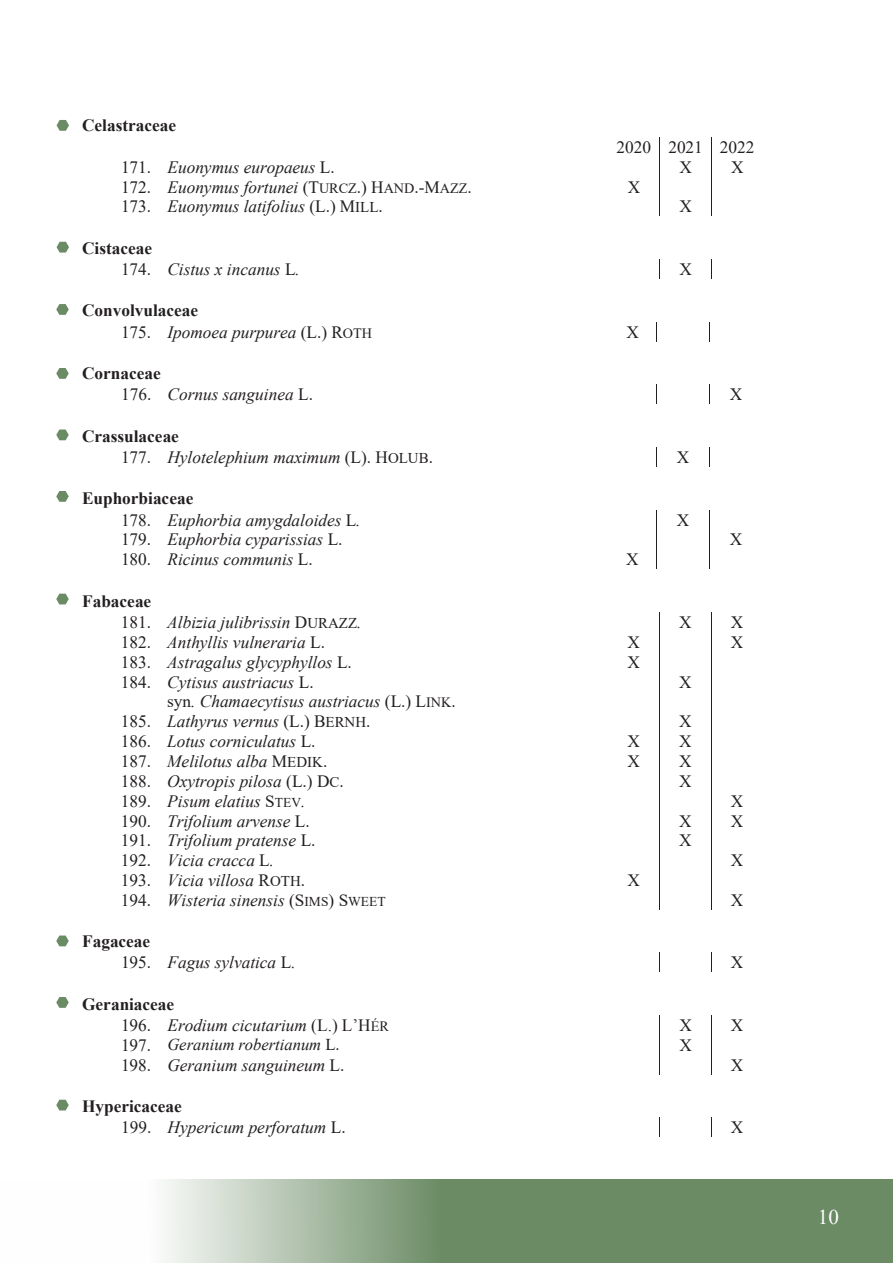
<style>
.page{position:relative;width:893px;height:1263px;background:#fff}
.page>*{position:absolute;margin:0;border:0;box-sizing:border-box;transform-origin:0 0}
.t1{font:21px "Times New Roman";color:#fff}
.t2{font:italic 17.25px/19.8px "Times New Roman";color:#231f20}
.t3{font:17.25px/19.8px "Times New Roman";color:#231f20}
.t4{font:700 17.25px "Times New Roman";color:#231f20}
.t5{font:italic 16.5px "Times New Roman";color:#231f20}
.s1{font-style:normal}
.s2{font-style:normal;font-size:14.25px}
.s3{font-style:normal;font-size:15px}
.s4{font-weight:700;font-style:normal}
.s5{font-style:normal;font-size:13.5px}
</style>
<div class="page">
<svg style="left:164px;top:1179px;width:729px;height:84px;background:#849f7f"></svg>
<svg style="left:57px;top:120px;width:12px;height:11px"></svg>
<svg style="left:56px;top:491px;width:13px;height:11px"></svg>
<svg style="left:56px;top:594px;width:13px;height:10px"></svg>
<svg style="left:56px;top:997px;width:13px;height:11px"></svg>
<svg style="left:56px;top:1100px;width:13px;height:10px"></svg>
<hr style="left:659px;top:137px;width:1px;height:40px;background:#231f20">
<hr style="left:711px;top:137px;width:1px;height:40px;background:#231f20">
<hr style="left:659px;top:177px;width:1px;height:39px;background:#231f20">
<hr style="left:711px;top:177px;width:1px;height:39px;background:#231f20">
<svg style="left:659px;top:259px;width:1px;height:20px"></svg>
<svg style="left:711px;top:259px;width:1px;height:20px"></svg>
<svg style="left:656px;top:322px;width:1px;height:19px"></svg>
<svg style="left:709px;top:322px;width:1px;height:19px"></svg>
<svg style="left:656px;top:384px;width:1px;height:20px"></svg>
<svg style="left:709px;top:384px;width:1px;height:20px"></svg>
<svg style="left:656px;top:447px;width:1px;height:20px"></svg>
<svg style="left:709px;top:447px;width:1px;height:20px"></svg>
<hr style="left:656px;top:510px;width:1px;height:39px;background:#231f20">
<hr style="left:709px;top:510px;width:1px;height:39px;background:#231f20">
<svg style="left:656px;top:549px;width:1px;height:20px"></svg>
<svg style="left:709px;top:549px;width:1px;height:20px"></svg>
<hr style="left:659px;top:612px;width:1px;height:40px;background:#231f20">
<hr style="left:711px;top:612px;width:1px;height:40px;background:#231f20">
<svg style="left:659px;top:652px;width:1px;height:19px"></svg>
<svg style="left:711px;top:652px;width:1px;height:19px"></svg>
<hr style="left:659px;top:671px;width:1px;height:40px;background:#231f20">
<hr style="left:711px;top:671px;width:1px;height:40px;background:#231f20">
<svg style="left:659px;top:711px;width:1px;height:20px"></svg>
<svg style="left:711px;top:711px;width:1px;height:20px"></svg>
<hr style="left:659px;top:731px;width:1px;height:40px;background:#231f20">
<hr style="left:711px;top:731px;width:1px;height:40px;background:#231f20">
<svg style="left:659px;top:771px;width:1px;height:39px"></svg>
<svg style="left:711px;top:771px;width:1px;height:39px"></svg>
<hr style="left:659px;top:810px;width:1px;height:40px;background:#231f20">
<hr style="left:711px;top:810px;width:1px;height:40px;background:#231f20">
<svg style="left:659px;top:850px;width:1px;height:60px"></svg>
<svg style="left:711px;top:850px;width:1px;height:60px"></svg>
<svg style="left:659px;top:952px;width:1px;height:20px"></svg>
<svg style="left:711px;top:952px;width:1px;height:20px"></svg>
<hr style="left:659px;top:1015px;width:1px;height:40px;background:#231f20">
<hr style="left:711px;top:1015px;width:1px;height:40px;background:#231f20">
<svg style="left:659px;top:1055px;width:1px;height:19px"></svg>
<svg style="left:711px;top:1055px;width:1px;height:19px"></svg>
<svg style="left:659px;top:1117px;width:1px;height:20px"></svg>
<svg style="left:711px;top:1117px;width:1px;height:20px"></svg>
<svg style="left:56px;top:935px;width:13px;height:11px"></svg>
<svg style="left:56px;top:429px;width:13px;height:11px"></svg>
<svg style="left:56px;top:368px;width:13px;height:11px"></svg>
<svg style="left:56px;top:304px;width:13px;height:11px"></svg>
<svg style="left:57px;top:242px;width:12px;height:11px"></svg>
<p class="t4" style="left:82px;top:113px;width:95px">Celastraceae</p>
<p class="t2" style="left:121px;top:157px;width:215px"><span class="s1">171.</span> Euonymus europaeus <span class="s1">L.</span></p>
<p class="t3" style="left:679px;top:136px;width:25px;text-indent:-63px">2020 2021<br>X</p>
<p class="t3" style="left:720px;top:136px;width:36px;text-align:center">2022<br>X</p>
<p class="t3" style="left:121px;top:176px;width:32px">172.<br>173.</p>
<p class="t2" style="left:167px;top:176px;width:306px">Euonymus fortunei <span class="s1">(T</span><span class="s2">URCZ</span><span class="s1">.) H</span><span class="s2">AND</span><span class="s1">.-M</span><span class="s2">AZZ</span><span class="s1">.<br></span>Euonymus latifolius <span class="s1">(L.) M</span><span class="s3">ILL</span><span class="s1">.</span></p>
<p class="t3" style="left:628px;top:176px;width:14px">X</p>
<p class="t2" style="left:121px;top:237px;width:180px;line-height:21.5px;text-indent:-39px"><span class="s4">Cistaceae<br></span><span class="s1">174.</span> Cistus x incanus <span class="s1">L</span>.</p>
<p class="t2" style="left:121px;top:299px;width:252px;line-height:21.5px;text-indent:-39px"><span class="s4">Convolvulaceae<br></span><span class="s1">175.</span> Ipomoea purpurea <span class="s1">(L.) R</span><span class="s2">OTH</span></p>
<p class="t2" style="left:121px;top:362px;width:193px;line-height:21.5px;text-indent:-39px"><span class="s4">Cornaceae<br></span><span class="s1">176.</span> Cornus sanguinea <span class="s1">L.</span></p>
<p class="t2" style="left:121px;top:425px;width:313px;line-height:21.5px;text-indent:-39px"><span class="s4">Crassulaceae<br></span><span class="s1">177.</span> Hylotelephium maximum <span class="s1">(L). H</span><span class="s3">OLUB</span><span class="s1">.</span></p>
<p class="t3" style="left:626px;top:321px;width:14px">X</p>
<p class="t3" style="left:679px;top:196px;width:14px">X</p>
<p class="t3" style="left:679px;top:259px;width:14px">X</p>
<p class="t3" style="left:677px;top:447px;width:14px">X</p>
<p class="t4" style="left:82px;top:486px;width:113px">Euphorbiaceae</p>
<p class="t3" style="left:121px;top:509px;width:32px">178.<br>179.</p>
<p class="t2" style="left:167px;top:510px;width:195px">Euphorbia amygdaloides <span class="s1">L</span>.<br>Euphorbia cyparissias <span class="s1">L.</span></p>
<p class="t3" style="left:677px;top:509px;width:14px">X</p>
<p class="t3" style="left:730px;top:384px;width:14px">X</p>
<p class="t3" style="left:730px;top:529px;width:14px">X</p>
<p class="t2" style="left:121px;top:549px;width:193px"><span class="s1">180.</span> Ricinus communis <span class="s1">L.</span></p>
<p class="t3" style="left:626px;top:549px;width:14px">X</p>
<p class="t4" style="left:82px;top:588px;width:71px">Fabaceae</p>
<p class="t3" style="left:121px;top:612px;width:32px">181.<br>182.</p>
<p class="t2" style="left:167px;top:612px;width:196px">Albizia julibrissin <span class="s1">D</span><span class="s3">URAZZ</span>.<br>Anthyllis vulneraria <span class="s1">L.</span></p>
<p class="t3" style="left:627px;top:632px;width:14px">X</p>
<p class="t3" style="left:679px;top:612px;width:14px">X</p>
<p class="t3" style="left:731px;top:612px;width:14px">X<br>X</p>
<p class="t2" style="left:121px;top:652px;width:232px"><span class="s1">183.</span> Astragalus glycyphyllos <span class="s1">L.</span></p>
<p class="t3" style="left:627px;top:651px;width:14px">X</p>
<p class="t2" style="left:167px;top:671px;width:290px;text-indent:-46px"><span class="s1">184.</span> Cytisus austriacus <span class="s1">L.<br>syn</span>. Chamaecytisus austriacus <span class="s1">(L.) L</span><span class="s2">INK</span><span class="s1">.</span></p>
<p class="t3" style="left:679px;top:671px;width:14px">X</p>
<p class="t2" style="left:121px;top:711px;width:251px"><span class="s1">185.</span> Lathyrus vernus <span class="s1">(L.) B</span><span class="s3">ERNH</span><span class="s1">.</span></p>
<p class="t3" style="left:679px;top:711px;width:14px">X</p>
<p class="t3" style="left:121px;top:731px;width:32px">186.<br>187.</p>
<p class="t2" style="left:167px;top:731px;width:162px">Lotus corniculatus <span class="s1">L.<br></span>Melilotus alba <span class="s1">M</span><span class="s3">EDIK</span><span class="s1">.</span></p>
<p class="t3" style="left:627px;top:731px;width:14px">X<br>X</p>
<p class="t3" style="left:679px;top:731px;width:14px">X<br>X</p>
<p class="t2" style="left:121px;top:771px;width:224px"><span class="s1">188.</span> Oxytropis pilosa <span class="s1">(L.) D</span><span class="s3">C</span><span class="s1">.</span></p>
<p class="t3" style="left:679px;top:770px;width:14px">X</p>
<p class="t2" style="left:121px;top:790px;width:186px"><span class="s1">189.</span> Pisum elatius <span class="s1">S</span><span class="s5">TEV</span>.</p>
<p class="t3" style="left:731px;top:790px;width:14px">X</p>
<p class="t3" style="left:121px;top:810px;width:32px">190.<br>191.</p>
<p class="t2" style="left:167px;top:810px;width:150px">Trifolium arvense <span class="s1">L.<br></span>Trifolium pratense <span class="s1">L.</span></p>
<p class="t3" style="left:679px;top:810px;width:14px">X<br>X</p>
<p class="t3" style="left:731px;top:810px;width:14px">X</p>
<p class="t2" style="left:121px;top:850px;width:155px"><span class="s1">192.</span> Vicia cracca <span class="s1">L</span>.</p>
<p class="t3" style="left:731px;top:850px;width:14px">X</p>
<p class="t2" style="left:121px;top:870px;width:186px"><span class="s1">193.</span> Vicia villosa <span class="s1">R</span><span class="s3">OTH</span><span class="s1">.</span></p>
<p class="t3" style="left:627px;top:870px;width:14px">X</p>
<p class="t2" style="left:121px;top:890px;width:266px"><span class="s1">194.</span> Wisteria sinensis <span class="s1">(S</span><span class="s5">IMS</span><span class="s1">) S</span><span class="s5">WEET</span></p>
<p class="t3" style="left:731px;top:889px;width:14px">X</p>
<p class="t2" style="left:121px;top:930px;width:176px;line-height:21.3px;text-indent:-39px"><span class="s4">Fagaceae<br></span><span class="s1">195.</span> Fagus sylvatica <span class="s1">L</span>.</p>
<p class="t3" style="left:731px;top:952px;width:14px">X</p>
<p class="t4" style="left:82px;top:991px;width:93px">Geraniaceae</p>
<p class="t3" style="left:121px;top:1015px;width:32px">196.<br>197.</p>
<p class="t2" style="left:167px;top:1015px;width:223px">Erodium cicutarium <span class="s1">(L.) L’H</span><span class="s2">ÉR</span></p>
<p class="t5" style="left:167px;top:1033px;width:174px">Geranium robertianum <span class="s1">L.</span></p>
<p class="t3" style="left:679px;top:1015px;width:14px">X<br>X</p>
<p class="t3" style="left:731px;top:1015px;width:14px">X</p>
<p class="t2" style="left:121px;top:1055px;width:225px"><span class="s1">198.</span> Geranium sanguineum <span class="s1">L.</span></p>
<p class="t3" style="left:731px;top:1054px;width:14px">X</p>
<p class="t2" style="left:121px;top:1095px;width:226px;line-height:21.5px;text-indent:-39px"><span class="s4">Hypericaceae<br></span><span class="s1">199.</span> Hypericum perforatum <span class="s1">L.</span></p>
<p class="t3" style="left:731px;top:1117px;width:14px">X</p>
<p class="t1" style="left:818px;top:1202px;width:22px">10</p>
</div>
